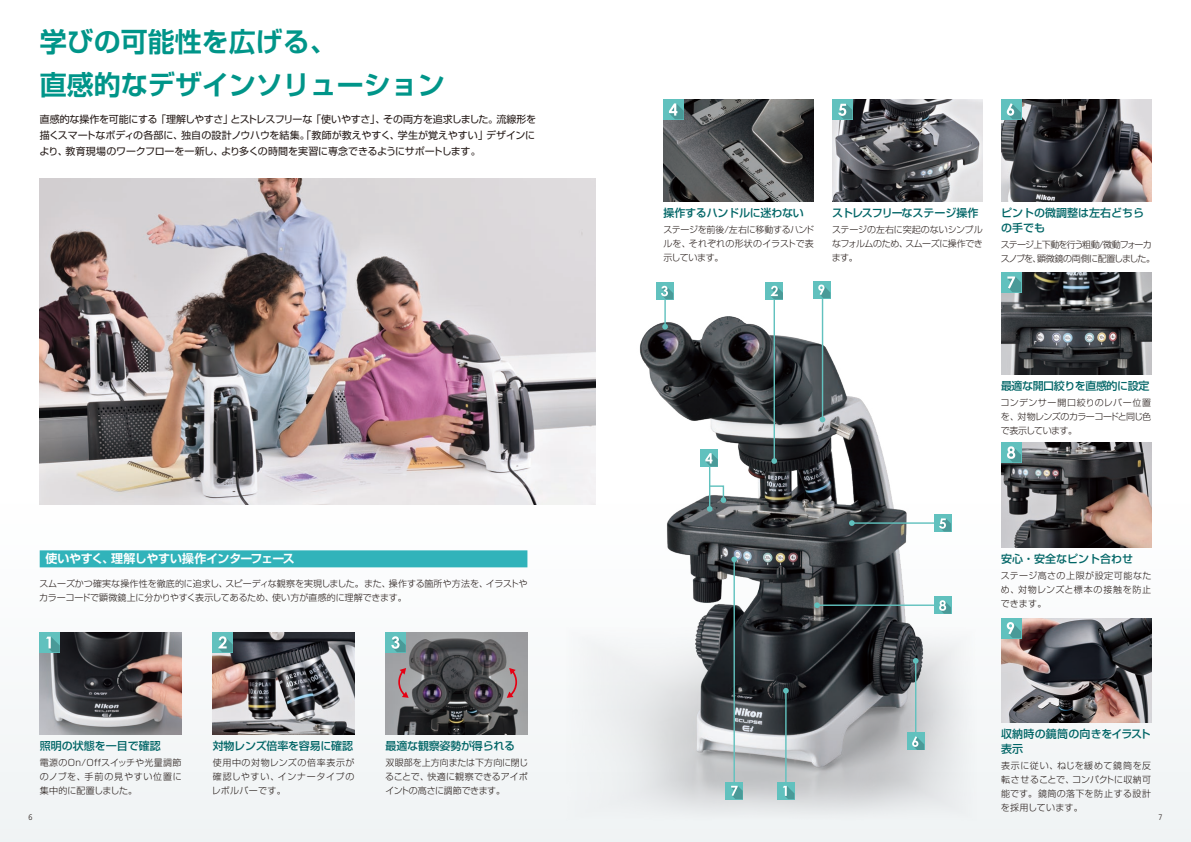
<style>
.page{position:relative;width:1191px;height:842px;background:#fff}
.page>*{position:absolute;margin:0;border:0;box-sizing:border-box;transform-origin:0 0}
.t1{font:700 27px/42.8px "Shin Go Pro De";color:#009589}
.t2{font:700 12px "Shin Go Pro De";letter-spacing:-.04em;color:#fff}
.t3{font:500 11px/15px "Shin Go Pro";color:#006566}
.t4{font:500 11px "Shin Go Pro";letter-spacing:-.02em;color:#006566}
.t5{font:500 11px/15px "Shin Go Pro";letter-spacing:.02em;color:#006566}
.t6{font:500 11px "Shin Go Pro";letter-spacing:-.1em;color:#006566}
.t7{font:500 11px "Shin Go Pro";letter-spacing:-.04em;color:#006566}
.t8{font:10px/16px "Shin Go Pro";letter-spacing:-.02em;color:#231916}
.t9{font:300 9px/14px "Shin Go Pro";color:#231916;text-align:justify}
.t10{font:300 9px/14px "Shin Go Pro";letter-spacing:-.09em;color:#231916}
.t11{font:300 8px "Frutiger LT Std";color:#231916;scale:.9 1}
</style>
<div class="page">
<div style="left:0;top:482px;width:1191px;height:360px;background:#f5f7f8"></div>
<img style="left:595px;top:316px;width:364px;height:499px">
<img style="left:1001px;top:618px;width:150px;height:105px">
<img style="left:1001px;top:442px;width:150px;height:105px">
<img style="left:1001px;top:272px;width:150px;height:102px">
<img style="left:1001px;top:99px;width:150px;height:102px">
<img style="left:832px;top:99px;width:150px;height:102px">
<img style="left:386px;top:632px;width:141px;height:102px">
<svg style="left:397px;top:668px;width:12px;height:30px"></svg>
<svg style="left:507px;top:668px;width:11px;height:30px"></svg>
<img style="left:663px;top:99px;width:151px;height:102px">
<img style="left:213px;top:632px;width:141px;height:102px">
<img style="left:40px;top:179px;width:555px;height:326px">
<div style="left:40px;top:550px;width:487px;height:17px;background:#31b3ba"></div>
<img style="left:40px;top:632px;width:141px;height:102px">
<div style="left:40px;top:632px;width:20px;height:20px;background:#61c1be"></div>
<svg style="left:46px;top:636px;width:14px;height:16px"></svg>
<div style="left:213px;top:632px;width:20px;height:20px;background:#61c1be"></div>
<svg style="left:218px;top:636px;width:15px;height:16px"></svg>
<div style="left:386px;top:632px;width:20px;height:20px;background:#61c1be"></div>
<svg style="left:391px;top:636px;width:15px;height:16px"></svg>
<div style="left:663px;top:99px;width:20px;height:20px;background:#61c1be"></div>
<svg style="left:669px;top:103px;width:14px;height:16px"></svg>
<div style="left:832px;top:99px;width:20px;height:20px;background:#61c1be"></div>
<svg style="left:838px;top:104px;width:14px;height:15px"></svg>
<div style="left:1001px;top:99px;width:20px;height:20px;background:#61c1be"></div>
<svg style="left:1006px;top:103px;width:15px;height:16px"></svg>
<div style="left:1001px;top:272px;width:20px;height:20px;background:#61c1be"></div>
<svg style="left:1007px;top:276px;width:14px;height:16px"></svg>
<hr style="left:773px;top:298px;width:2px;height:163px;background:#61c1be">
<svg style="left:771px;top:458px;width:6px;height:6px"></svg>
<hr style="left:822px;top:297px;width:1px;height:123px;background:#61c1be">
<svg style="left:819px;top:417px;width:6px;height:5px"></svg>
<hr style="left:709px;top:467px;width:1px;height:42px;background:#61c1be">
<hr style="left:664px;top:299px;width:2px;height:28px;background:#61c1be">
<svg style="left:662px;top:324px;width:6px;height:6px"></svg>
<hr style="left:785px;top:691px;width:1px;height:101px;background:#61c1be">
<svg style="left:783px;top:688px;width:5px;height:5px"></svg>
<hr style="left:733px;top:559px;width:2px;height:235px;background:#61c1be">
<svg style="left:731px;top:556px;width:6px;height:6px"></svg>
<hr style="left:915px;top:661px;width:1px;height:75px;background:#61c1be">
<svg style="left:913px;top:658px;width:5px;height:6px"></svg>
<hr style="left:852px;top:522px;width:86px;height:2px;background:#61c1be">
<svg style="left:849px;top:520px;width:5px;height:6px"></svg>
<hr style="left:817px;top:604px;width:121px;height:2px;background:#61c1be">
<svg style="left:814px;top:602px;width:6px;height:6px"></svg>
<div style="left:777px;top:782px;width:17px;height:17px;background:#61c1be"></div>
<svg style="left:783px;top:786px;width:11px;height:13px"></svg>
<div style="left:766px;top:282px;width:17px;height:17px;background:#61c1be"></div>
<svg style="left:771px;top:286px;width:12px;height:13px"></svg>
<div style="left:700px;top:449px;width:18px;height:18px;background:#61c1be"></div>
<div style="left:656px;top:282px;width:17px;height:17px;background:#61c1be"></div>
<svg style="left:661px;top:286px;width:12px;height:13px"></svg>
<div style="left:1001px;top:442px;width:20px;height:20px;background:#61c1be"></div>
<svg style="left:1007px;top:446px;width:14px;height:16px"></svg>
<svg style="left:707px;top:485px;width:19px;height:27px"></svg>
<div style="left:1001px;top:618px;width:20px;height:20px;background:#61c1be"></div>
<svg style="left:1006px;top:622px;width:15px;height:16px"></svg>
<div style="left:813px;top:281px;width:17px;height:17px;background:#61c1be"></div>
<svg style="left:818px;top:285px;width:12px;height:13px"></svg>
<div style="left:934px;top:597px;width:17px;height:17px;background:#61c1be"></div>
<svg style="left:939px;top:600px;width:12px;height:14px"></svg>
<div style="left:725px;top:782px;width:17px;height:17px;background:#61c1be"></div>
<svg style="left:731px;top:786px;width:11px;height:13px"></svg>
<div style="left:907px;top:733px;width:17px;height:17px;background:#61c1be"></div>
<svg style="left:912px;top:736px;width:12px;height:14px"></svg>
<div style="left:934px;top:515px;width:17px;height:17px;background:#61c1be"></div>
<svg style="left:939px;top:518px;width:12px;height:14px"></svg>
<svg style="left:705px;top:453px;width:13px;height:14px"></svg>
<h1 class="t1" style="left:40px;top:17px;width:406px">学びの可能性を広げる、<br>直感的なデザインソリューション</h1>
<p class="t8" style="left:39px;top:110px;width:498px">直感的な操作を可能にする「理解しやすさ」とストレスフリーな「使いやすさ」、その両方を追求しました。流線形を描くスマートなボディの各部に、独自の設計ノウハウを結集。「教師が教えやすく、学生が覚えやすい」デザインにより、教育現場のワークフローを一新し、より多くの時間を実習に専念できるようにサポートします。</p>
<h2 class="t2" style="left:45px;top:549px;width:251px">使いやすく、理解しやすい操作インターフェース</h2>
<p class="t9" style="left:39px;top:575px;width:490px">スムーズかつ確実な操作性を徹底的に追求し、スピーディな観察を実現しました。また、操作する箇所や方法を、イラストやカラーコードで顕微鏡上に分かりやすく表示してあるため、使い方が直感的に理解できます。</p>
<p class="t3" style="left:40px;top:737px;width:122px">照明の状態を一目で確認</p>
<p class="t9" style="left:40px;top:754px;width:144px">電源のOn/Offスイッチや光量調節のノブを、手前の見やすい位置に集中的に配置しました。</p>
<p class="t4" style="left:213px;top:736px;width:142px">対物レンズ倍率を容易に確認</p>
<p class="t9" style="left:212px;top:754px;width:144px">使用中の対物レンズの倍率表示が確認しやすい、インナータイプのレボルバーです。</p>
<p class="t4" style="left:386px;top:736px;width:131px">最適な観察姿勢が得られる</p>
<p class="t9" style="left:385px;top:754px;width:144px">双眼部を上方向または下方向に閉じることで、快適に観察できるアイポイントの高さに調節できます。</p>
<p class="t4" style="left:663px;top:203px;width:142px">操作するハンドルに迷わない</p>
<p class="t9" style="left:663px;top:221px;width:152px">ステージを前後/左右に移動するハンドルを、それぞれの形状のイラストで表示しています。</p>
<p class="t6" style="left:832px;top:203px;width:148px">ストレスフリーなステージ操作</p>
<p class="t9" style="left:832px;top:221px;width:152px">ステージの左右に突起のないシンプルなフォルムのため、スムーズに操作できます。</p>
<p class="t3" style="left:1001px;top:204px;width:144px">ピントの微調整は左右どちらの手でも</p>
<p class="t10" style="left:1000px;top:236px;width:156px">ステージ上下動を行う粗動/微動フォーカスノブを、顕微鏡の両側に配置しました。</p>
<p class="t7" style="left:1001px;top:376px;width:150px">最適な開口絞りを直感的に設定</p>
<p class="t9" style="left:1000px;top:394px;width:152px">コンデンサー開口絞りのレバー位置を、対物レンズのカラーコードと同じ色で表示しています。</p>
<p class="t3" style="left:1001px;top:549px;width:133px">安心・安全なピント合わせ</p>
<p class="t9" style="left:1000px;top:567px;width:152px">ステージ高さの上限が設定可能なため、対物レンズと標本の接触を防止できます。</p>
<p class="t5" style="left:1001px;top:725px;width:151px">収納時の鏡筒の向きをイラスト表示</p>
<p class="t9" style="left:1000px;top:758px;width:152px">表示に従い、ねじを緩めて鏡筒を反転させることで、コンパクトに収納可能です。鏡筒の落下を防止する設計を採用しています。</p>
<p class="t11" style="left:28px;top:813px;width:6px">6</p>
<p class="t11" style="left:1158px;top:813px;width:6px">7</p>
</div>
